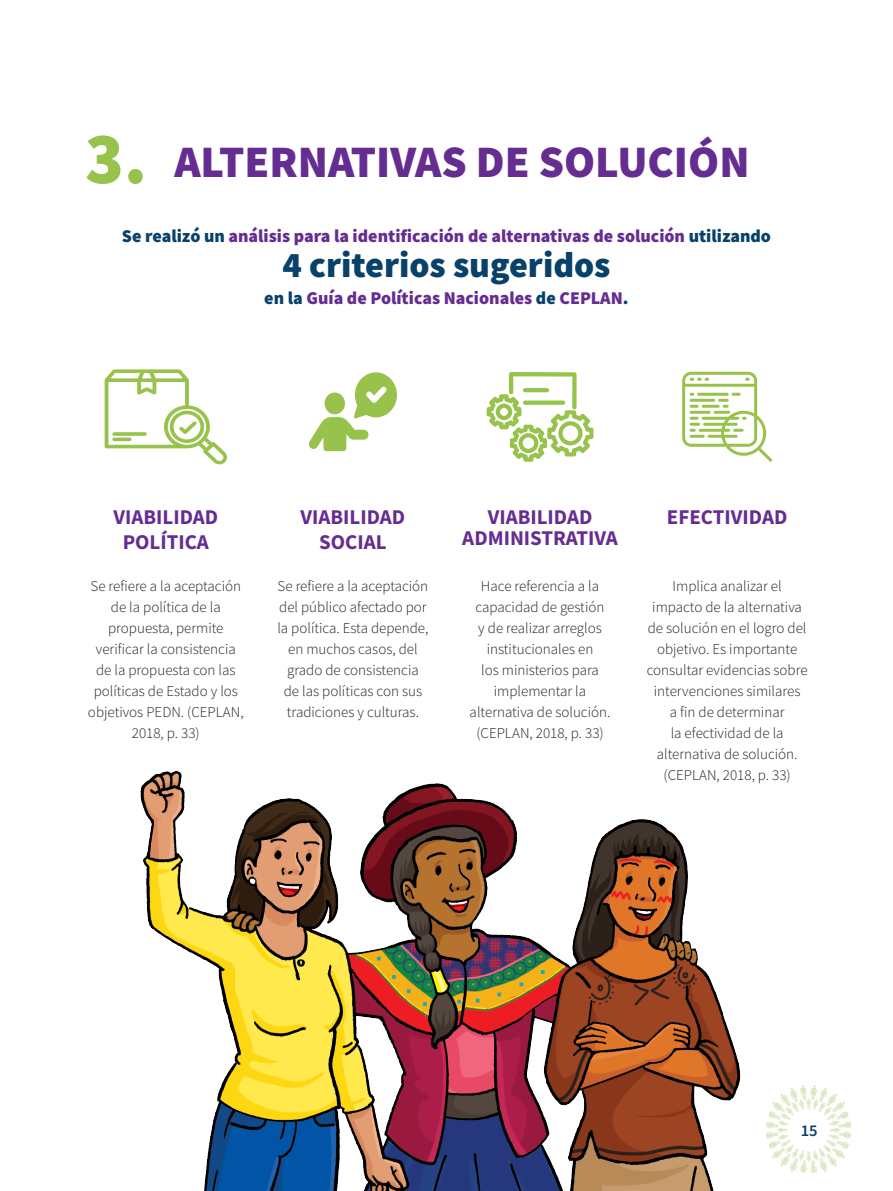
<style>
.page{position:relative;width:893px;height:1191px;background:#fff}
.page>*{position:absolute;margin:0;border:0;box-sizing:border-box;transform-origin:0 0}
.t1{font:900 72px "Source Sans Pro";color:#97c24c}
.t2{font:900 45px "Source Sans Pro";color:#652d91}
.t3{font:900 36px "Source Sans Pro";color:#084169}
.t4{font:700 21px/25.2px "Source Sans Pro";color:#652d91;text-align:center}
.t5{font:900 18px "Source Sans Pro";color:#652d91}
.t6{font:600 16.5px "Source Sans Pro";color:#084169}
.t7{font:300 15px/21px "Source Sans Pro";color:#231f20;text-align:center}
.s1{color:#084169}
</style>
<div class="page">
<svg style="left:105px;top:369px;width:122px;height:96px"></svg>
<svg style="left:309px;top:372px;width:88px;height:79px"></svg>
<div style="left:325px;top:392px;width:20px;height:22px;background:#97c24c;border-radius:50%"></div>
<svg style="left:487px;top:372px;width:106px;height:90px"></svg>
<svg style="left:682px;top:372px;width:90px;height:90px"></svg>
<img style="left:140px;top:770px;width:601px;height:421px">
<svg style="left:766px;top:1085px;width:85px;height:87px"></svg>
<p class="t1" style="left:85px;top:109px;width:63px">3.</p>
<p class="t2" style="left:174px;top:131px;width:577px">ALTERNATIVAS DE SOLUCIÓN</p>
<p class="t5" style="left:122px;top:223px;width:651px"><span class="s1">Se realizó un</span> análisis para la identificación de alternativas de solución <span class="s1">utilizando</span></p>
<p class="t3" style="left:282px;top:240px;width:329px">4 criterios sugeridos</p>
<p class="t5" style="left:264px;top:285px;width:366px"><span class="s1">en la</span> Guía de Políticas Nacionales <span class="s1">de</span> CEPLAN<span class="s1">.</span></p>
<p class="t4" style="left:301px;top:504px;width:106px">VIABILIDAD<br>SOCIAL</p>
<p class="t4" style="left:667px;top:504px;width:122px">EFECTIVIDAD</p>
<p class="t4" style="left:113px;top:504px;width:106px">VIABILIDAD<br>POLÍTICA</p>
<p class="t4" style="left:462px;top:506px;width:157px;line-height:21px">VIABILIDAD<br>ADMINISTRATIVA</p>
<p class="t7" style="left:88px;top:575px;width:157px">Se refiere a la aceptación de la política de la propuesta, permite verificar la consistencia de la propuesta con las políticas de Estado y los objetivos PEDN. (CEPLAN,<br>2018, p. 33)</p>
<p class="t7" style="left:470px;top:575px;width:142px">Hace referencia a la capacidad de gestión<br>y de realizar arreglos institucionales en<br>los ministerios para implementar la alternativa de solución. (CEPLAN, 2018, p. 33)</p>
<p class="t7" style="left:277px;top:575px;width:153px">Se refiere a la aceptación del público afectado por la política. Esta depende, en muchos casos, del grado de consistencia<br>de las políticas con sus tradiciones y culturas.</p>
<p class="t7" style="left:647px;top:575px;width:162px">Implica analizar el impacto de la alternativa de solución en el logro del objetivo. Es importante consultar evidencias sobre intervenciones similares<br>a fin de determinar<br>la efectividad de la alternativa de solución. (CEPLAN, 2018, p. 33)</p>
<p class="t6" style="left:801px;top:1120px;width:18px">15</p>
</div>
